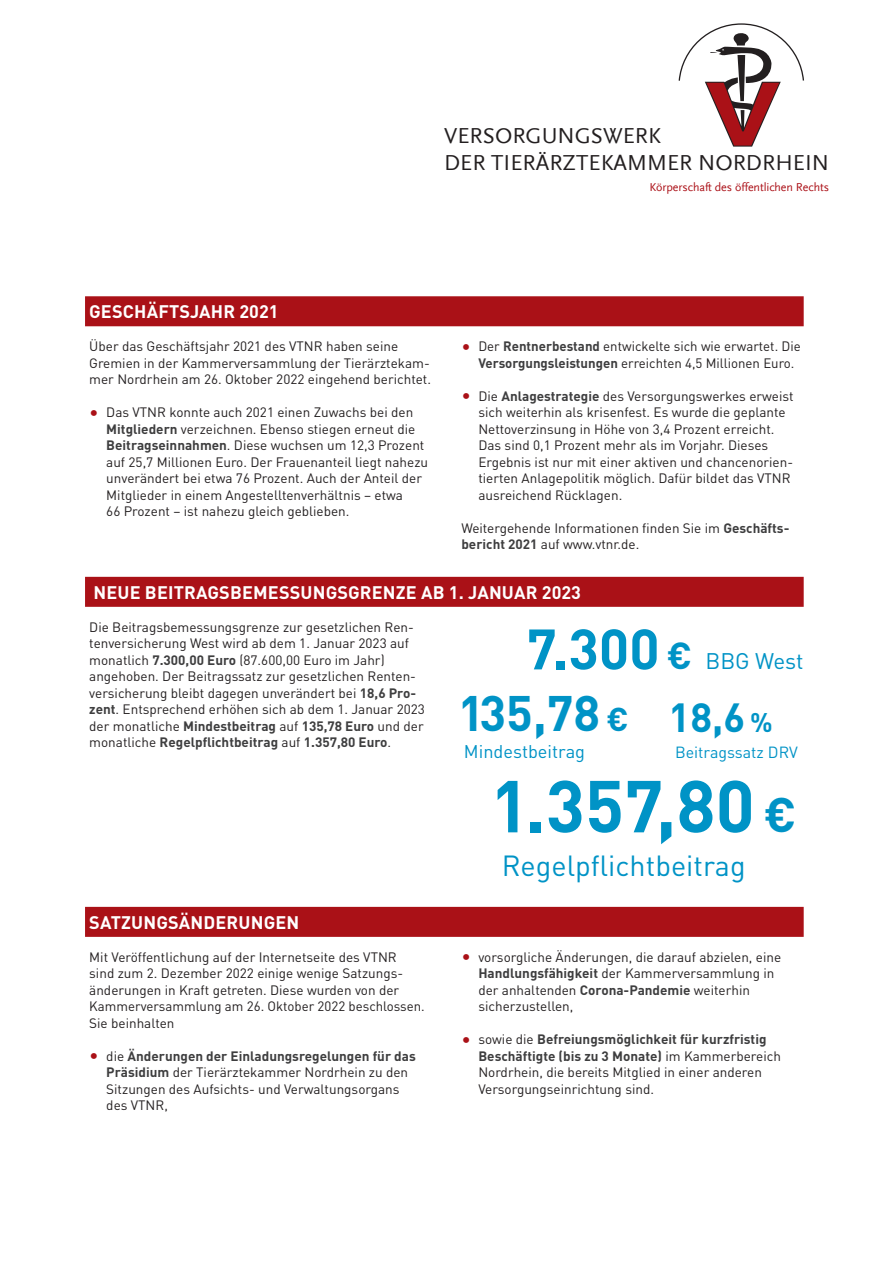
<style>
.page{position:relative;width:893px;height:1263px;background:#fff}
.page>*{position:absolute;margin:0;border:0;box-sizing:border-box;transform-origin:0 0}
.t1{font:700 72.3px "DINOT";color:#0093c6}
.t2{font:700 49.2px "DINOT";color:#0093c6}
.t3{font:700 40.2px "DINOT";color:#0093c6}
.t4{font:28.8px "DINOT";color:#0093c6}
.t5{font:22.65px/27.3px "Scala Sans";color:#231f20}
.t6{font:22.35px "DINOT";color:#0093c6}
.t7{font:18.15px "DINOT";color:#0093c6}
.t8{font:700 18px "DINOT";letter-spacing:.01em;color:#fff}
.t9{font:16.05px "DINOT";color:#0093c6}
.t10{font:13.5px/16.5px "DINOT";color:#231f20}
.t11{font:12px "Scala Sans";letter-spacing:-.005em;color:#ab1017}
.s1{font-size:18px;color:#aa1117}
.s2{font-weight:700;color:#3e3e3f}
.s3{font-weight:700;font-size:56.1px}
.s4{font-weight:700;font-size:37.2px}
.s5{font-size:26.7px}
.s6{font-size:32.7px}
.s7{font-size:47.85px}
</style>
<div class="page">
<div style="left:85px;top:296px;width:719px;height:30px;background:#aa1117"></div>
<div style="left:85px;top:577px;width:719px;height:30px;background:#aa1117"></div>
<div style="left:85px;top:907px;width:719px;height:30px;background:#aa1117"></div>
<svg style="left:679px;top:23px;width:125px;height:124px"></svg>
<h3 class="t5" style="left:444px;top:122px;width:387px">VERSORGUNGSWERK<br>DER TIERÄRZTEKAMMER NORDRHEIN</h3>
<p class="t11" style="left:649px;top:180px;width:181px">Körperschaft des öffentlichen Rechts</p>
<h3 class="t8" style="left:89px;top:299px;width:191px">GESCHÄFTSJAHR 2021</h3>
<p class="t10" style="left:89px;top:337px;width:343px">Über das Geschäftsjahr 2021 des VTNR haben seine<br>Gremien in der Kammerversammlung der Tierärztekam&shy;mer Nordrhein am 26. Oktober 2022 eingehend berichtet.</p>
<p class="t10" style="left:106px;top:403px;width:323px;text-indent:-17px"><span class="s1">•</span> Das VTNR konnte auch 2021 einen Zuwachs bei den <span class="s2">Mitgliedern</span> verzeichnen. Ebenso stiegen erneut die <span class="s2">Beitragseinnahmen</span>. Diese wuchsen um 12,3 Prozent auf 25,7 Millionen Euro. Der Frauenanteil liegt nahezu unverändert bei etwa 76 Prozent. Auch der Anteil der Mitglieder in einem Angestelltenverhältnis – etwa<br>66 Prozent – ist nahezu gleich geblieben.</p>
<p class="t10" style="left:478px;top:337px;width:324px;text-indent:-17px"><span class="s1">•</span> Der <span class="s2">Rentnerbestand</span> entwickelte sich wie erwartet. Die<br><span class="s2">Versorgungsleistungen</span> erreichten 4,5 Millionen Euro.</p>
<p class="t10" style="left:478px;top:387px;width:317px;text-indent:-17px"><span class="s1">•</span> Die <span class="s2">Anlagestrategie</span> des Versorgungswerkes erweist sich weiterhin als krisenfest. Es wurde die geplante Nettoverzinsung in Höhe von 3,4 Prozent erreicht.<br>Das sind 0,1 Prozent mehr als im Vorjahr. Dieses Ergebnis ist nur mit einer aktiven und chancenorien&shy;tierten Anlagepolitik möglich. Dafür bildet das VTNR ausreichend Rücklagen.</p>
<p class="t10" style="left:461px;top:519px;width:330px">Weitergehende Informationen finden Sie im <span class="s2">Geschäfts&shy;bericht 2021</span> auf www.vtnr.de.</p>
<h3 class="t8" style="left:93px;top:580px;width:489px">NEUE BEITRAGSBEMESSUNGSGRENZE AB 1. JANUAR 2023</h3>
<p class="t10" style="left:89px;top:618px;width:337px">Die Beitragsbemessungsgrenze zur gesetzlichen Ren&shy;tenversicherung West wird ab dem 1. Januar 2023 auf monatlich <span class="s2">7.300,00 Euro</span> (87.600,00 Euro im Jahr) angehoben. Der Beitragssatz zur gesetzlichen Renten&shy;versicherung bleibt dagegen unverändert bei <span class="s2">18,6 Pro&shy;zent</span>. Entsprechend erhöhen sich ab dem 1. Januar 2023 der monatliche <span class="s2">Mindestbeitrag</span> auf <span class="s2">135,78 Euro</span> und der monatliche <span class="s2">Regelpflichtbeitrag</span> auf <span class="s2">1.357,80 Euro</span>.</p>
<h3 class="t6" style="left:526px;top:645px;width:279px"><span class="s3">7.300</span> <span class="s4">€</span> BBG West</h3>
<h3 class="t3" style="left:669px;top:690px;width:106px">18,6 <span class="s5">%</span></h3>
<p class="t9" style="left:675px;top:741px;width:124px">Beitragssatz DRV</p>
<h2 class="t2" style="left:458px;top:680px;width:172px">135,78 <span class="s6">€</span></h2>
<h3 class="t7" style="left:464px;top:739px;width:123px">Mindestbeitrag</h3>
<h1 class="t1" style="left:490px;top:757px;width:308px">1.357,80 <span class="s7">€</span></h1>
<h3 class="t4" style="left:502px;top:846px;width:245px">Regelpflichtbeitrag</h3>
<h3 class="t8" style="left:89px;top:910px;width:211px">SATZUNGSÄNDERUNGEN</h3>
<p class="t10" style="left:89px;top:948px;width:337px">Mit Veröffentlichung auf der Internetseite des VTNR sind zum 2. Dezember 2022 einige wenige Satzungs&shy;änderungen in Kraft getreten. Diese wurden von der Kammerversammlung am 26. Oktober 2022 beschlossen.<br>Sie beinhalten</p>
<p class="t10" style="left:106px;top:1047px;width:311px;text-indent:-17px"><span class="s1">•</span> die <span class="s2">Änderungen der Einladungsregelungen für das Präsidium</span> der Tierärztekammer Nordrhein zu den Sitzungen des Aufsichts- und Verwaltungsorgans des VTNR,</p>
<p class="t10" style="left:478px;top:948px;width:304px;text-indent:-17px"><span class="s1">•</span> vorsorgliche Änderungen, die darauf abzielen, eine <span class="s2">Handlungsfähigkeit</span> der Kammerversammlung in der anhaltenden <span class="s2">Corona-Pandemie</span> weiterhin sicherzustellen,</p>
<p class="t10" style="left:478px;top:1030px;width:304px;text-indent:-17px"><span class="s1">•</span> sowie die <span class="s2">Befreiungsmöglichkeit für kurzfristig Beschäftigte (bis zu 3 Monate)</span> im Kammerbereich Nordrhein, die bereits Mitglied in einer anderen Versorgungseinrichtung sind.</p>
</div>
